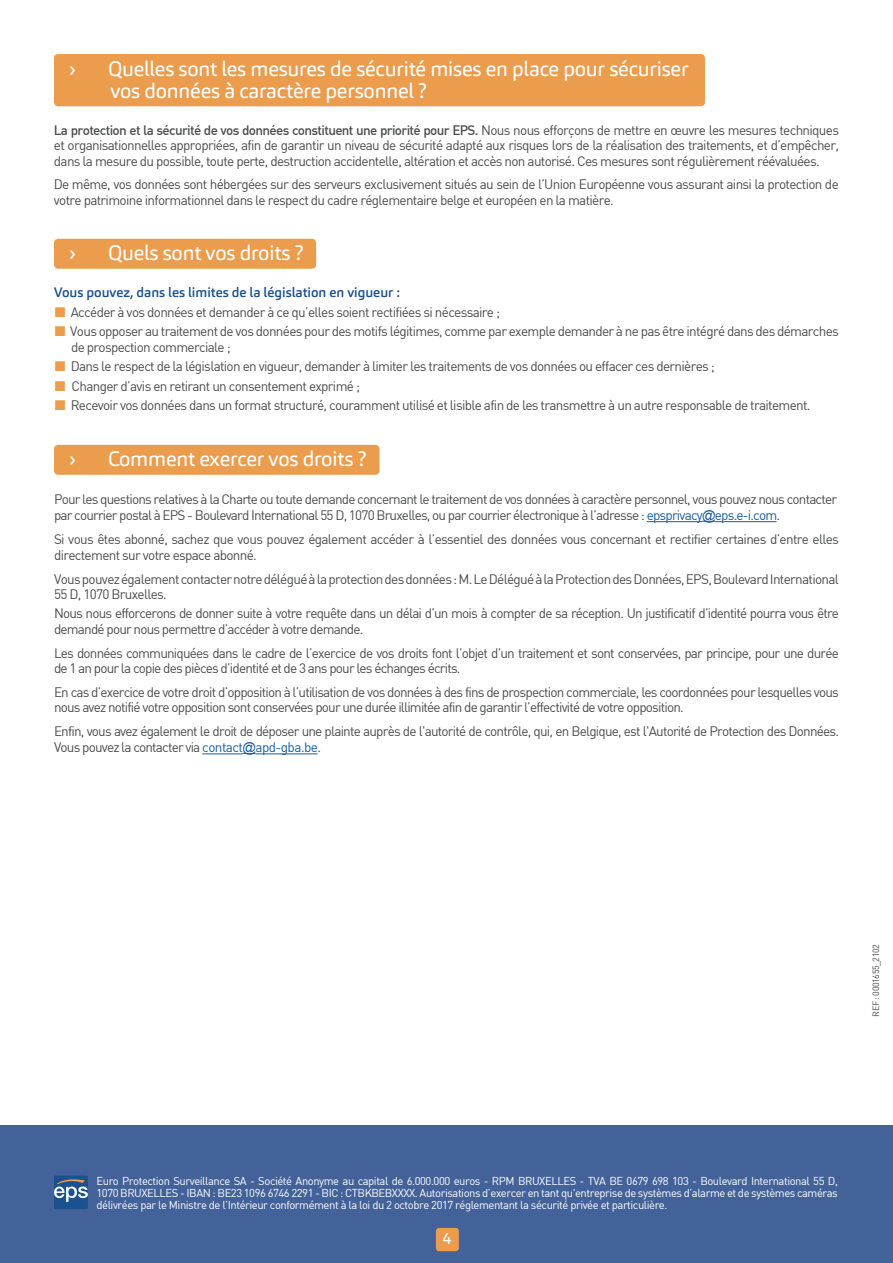
<style>
.page{position:relative;width:893px;height:1263px;background:#fff}
.page>*{position:absolute;margin:0;border:0;box-sizing:border-box;transform-origin:0 0}
.t1{font:20.55px/22.5px "Carnas";letter-spacing:-.01em;color:#fff}
.t2{font:16.05px "Carnas";color:#fff}
.t3{font:13.5px/15.3px "DIN";letter-spacing:-.05em;color:#4b4c4d}
.t4{font:500 13.5px "Carnas";color:#1a518e}
.t5{font:11.25px/12px "DIN";letter-spacing:-.04em;color:#fff;text-align:justify}
.t6{font:9px "DIN";letter-spacing:-.05em;color:#4b4c4d}
.s1{font-weight:500}
.s2{color:#175d9e}
.s3{font-family:"Arial";color:#175d9e}
</style>
<div class="page">
<div style="left:0;top:1125px;width:893px;height:138px;background:#43629a"></div>
<div style="left:436px;top:1228px;width:23px;height:23px;background:#eb9c4d;border-radius:3px"></div>
<hr style="left:647px;top:521px;width:55px;height:1px;background:#175d9e">
<svg style="left:702px;top:521px;width:13px;height:1px"></svg>
<hr style="left:715px;top:521px;width:61px;height:1px;background:#175d9e">
<hr style="left:202px;top:753px;width:41px;height:1px;background:#175d9e">
<svg style="left:243px;top:753px;width:12px;height:1px"></svg>
<hr style="left:255px;top:753px;width:63px;height:1px;background:#175d9e">
<div style="left:54px;top:445px;width:325px;height:30px;background:#eb9c4d;border-radius:4px"></div>
<div style="left:54px;top:239px;width:262px;height:30px;background:#eb9c4d;border-radius:4px"></div>
<div style="left:54px;top:1175px;width:34px;height:34px;background:#1a518e;border-radius:2px"></div>
<svg style="left:54px;top:1179px;width:34px;height:23px"></svg>
<div style="left:54px;top:54px;width:651px;height:52px;background:#eb9c4d;border-radius:4px"></div>
<h1 class="t1" style="left:70px;top:57px;width:8px">›</h1>
<h1 class="t1" style="left:108px;top:57px;width:582px">Quelles sont les mesures de sécurité mises en place pour sécuriser vos données à caractère personnel ?</h1>
<p class="t3" style="left:54px;top:122px;width:787px;text-align:justify"><span class="s1">La protection et la sécurité de vos données constituent une priorité pour EPS.</span> Nous nous efforçons de mettre en œuvre les mesures techniques et organisationnelles appropriées, afin de garantir un niveau de sécurité adapté aux risques lors de la réalisation des traitements, et d’empêcher, dans la mesure du possible, toute perte, destruction accidentelle, altération et accès non autorisé. Ces mesures sont régulièrement réévaluées.</p>
<p class="t3" style="left:54px;top:177px;width:786px">De même, vos données sont hébergées sur des serveurs exclusivement situés au sein de l’Union Européenne vous assurant ainsi la protection de votre patrimoine informationnel dans le respect du cadre réglementaire belge et européen en la matière.</p>
<h1 class="t1" style="left:70px;top:242px;width:8px">›</h1>
<h1 class="t1" style="left:108px;top:242px;width:197px">Quels sont vos droits ?</h1>
<p class="t4" style="left:54px;top:284px;width:347px">Vous pouvez, dans les limites de la législation en vigueur :</p>
<p class="t3" style="left:70px;top:302px;width:770px;line-height:19.5px">Accéder à vos données et demander à ce qu’elles soient rectifiées si nécessaire ;<br>Vous opposer au traitement de vos données pour des motifs légitimes, comme par exemple demander à ne pas être intégré dans des démarches</p>
<p class="t3" style="left:71px;top:337px;width:741px;line-height:19.5px">de prospection commerciale ;<br>Dans le respect de la législation en vigueur, demander à limiter les traitements de vos données ou effacer ces dernières ;<br>Changer d’avis en retirant un consentement exprimé ;<br>Recevoir vos données dans un format structuré, couramment utilisé et lisible afin de les transmettre à un autre responsable de traitement.</p>
<h1 class="t1" style="left:70px;top:448px;width:8px">›</h1>
<h1 class="t1" style="left:108px;top:448px;width:260px">Comment exercer vos droits ?</h1>
<p class="t3" style="left:54px;top:490px;width:785px;line-height:16.2px">Pour les questions relatives à la Charte ou toute demande concernant le traitement de vos données à caractère personnel, vous pouvez nous contacter par courrier postal à EPS - Boulevard International 55 D, 1070 Bruxelles, ou par courrier électronique à l’adresse : <span class="s2">epsprivacy</span><span class="s3">@</span><span class="s2">eps.e-i.com</span>.</p>
<p class="t3" style="left:54px;top:530px;width:786px;line-height:16.2px">Si vous êtes abonné, sachez que vous pouvez également accéder à l’essentiel des données vous concernant et rectifier certaines d’entre elles directement sur votre espace abonné.</p>
<p class="t3" style="left:54px;top:571px;width:786px">Vous pouvez également contacter notre délégué à la protection des données : M. Le Délégué à la Protection des Données, EPS, Boulevard International<br>55 D, 1070 Bruxelles.</p>
<p class="t3" style="left:54px;top:606px;width:787px">Nous nous efforcerons de donner suite à votre requête dans un délai d’un mois à compter de sa réception. Un justificatif d’identité pourra vous être demandé pour nous permettre d’accéder à votre demande.</p>
<p class="t3" style="left:54px;top:645px;width:786px">Les données communiquées dans le cadre de l’exercice de vos droits font l’objet d’un traitement et sont conservées, par principe, pour une durée de 1 an pour la copie des pièces d’identité et de 3 ans pour les échanges écrits.</p>
<p class="t3" style="left:54px;top:684px;width:786px">En cas d’exercice de votre droit d’opposition à l’utilisation de vos données à des fins de prospection commerciale, les coordonnées pour lesquelles vous nous avez notifié votre opposition sont conservées pour une durée illimitée afin de garantir l’effectivité de votre opposition.</p>
<p class="t3" style="left:54px;top:722px;width:786px;line-height:16.2px">Enfin, vous avez également le droit de déposer une plainte auprès de l'autorité de contrôle, qui, en Belgique, est l'Autorité de Protection des Données.<br>Vous pouvez la contacter via <span class="s2">contact</span><span class="s3">@</span><span class="s2">apd-gba.be</span>.</p>
<p class="t6" style="left:870px;top:1017px;width:74px;rotate:-90deg">REF : 0001655_2102</p>
<p class="t5" style="left:97px;top:1175px;width:743px">Euro Protection Surveillance SA - Société Anonyme au capital de 6.000.000 euros - RPM BRUXELLES - TVA BE 0679 698 103 - Boulevard International 55 D, 1070 BRUXELLES - IBAN : BE23 1096 6746 2291 - BIC : CTBKBEBXXXX. Autorisations d’exercer en tant qu'entreprise de systèmes d’alarme et de systèmes caméras délivrées par le Ministre de l’Intérieur conformément à la loi du 2 octobre 2017 réglementant la sécurité privée et particulière.</p>
<p class="t2" style="left:443px;top:1229px;width:11px">4</p>
</div>
